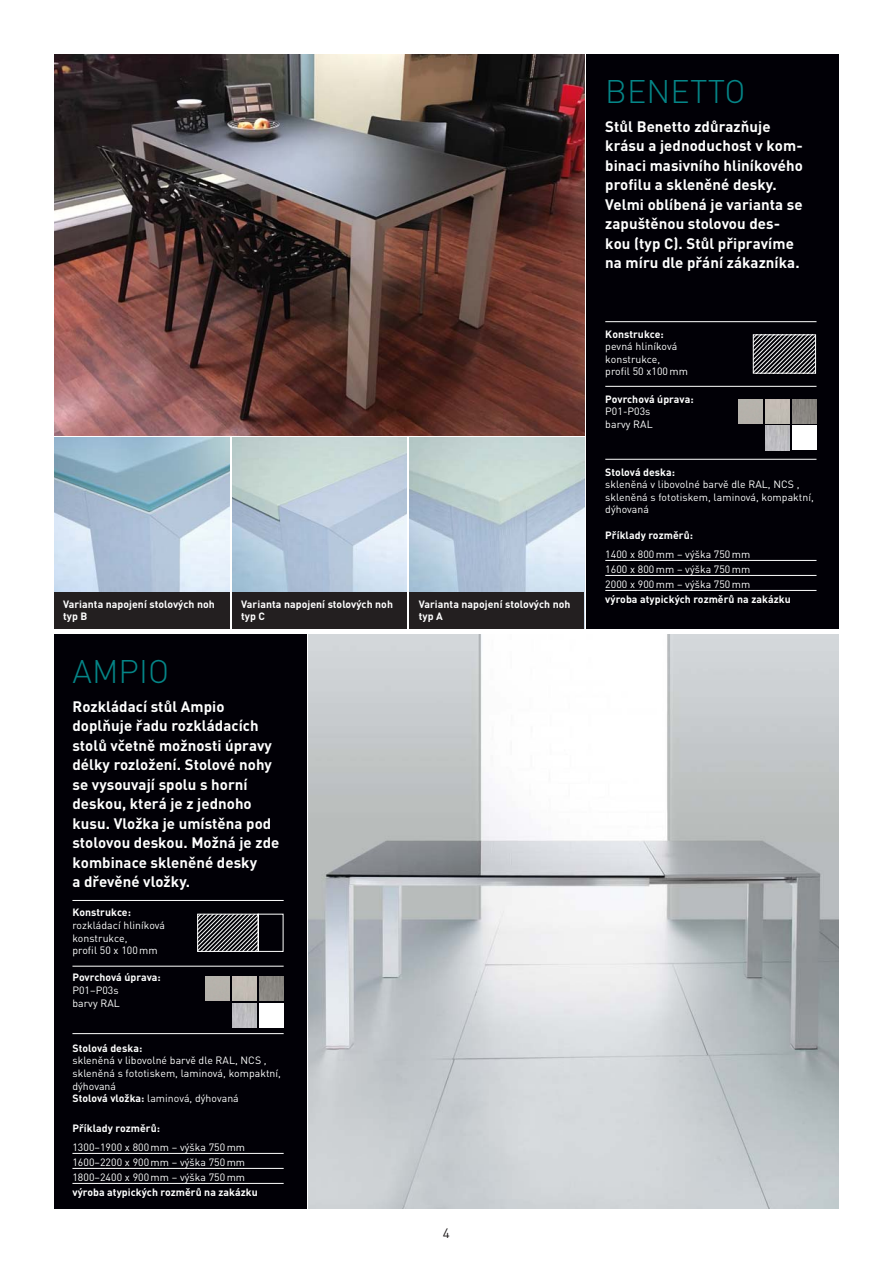
<style>
.page{position:relative;width:893px;height:1263px;background:#fff}
.page>*{position:absolute;margin:0;border:0;box-sizing:border-box;transform-origin:0 0}
.t1{font:300 32.25px "DINCE";letter-spacing:.005em;color:#058587}
.t2{font:700 15px/19.5px "DINCE";letter-spacing:.005em;color:#fff}
.t3{font:13.5px "DINCE";color:#231f20}
.t4{font:10.5px/12.6px "DINCE";letter-spacing:.005em;color:#fff}
.t5{font:700 10.5px/11.7px "DINCE";letter-spacing:.005em;color:#fff}
.s1{font-weight:700}
</style>
<div class="page">
<img style="left:54px;top:437px;width:175px;height:155px">
<img style="left:232px;top:437px;width:175px;height:155px">
<img style="left:410px;top:437px;width:174px;height:155px">
<div style="left:54px;top:592px;width:175px;height:37px;background:#231f20"></div>
<div style="left:232px;top:592px;width:175px;height:37px;background:#231f20"></div>
<div style="left:410px;top:592px;width:174px;height:37px;background:#231f20"></div>
<img style="left:55px;top:54px;width:529px;height:381px">
<div style="left:587px;top:54px;width:252px;height:575px;background:#010006"></div>
<hr style="left:605px;top:560px;width:211px;height:1px;background:#fff">
<hr style="left:605px;top:575px;width:211px;height:1px;background:#fff">
<hr style="left:605px;top:590px;width:211px;height:1px;background:#fff">
<hr style="left:605px;top:321px;width:211px;height:1px;background:#fff">
<hr style="left:605px;top:386px;width:211px;height:1px;background:#fff">
<hr style="left:605px;top:459px;width:211px;height:1px;background:#fff">
<svg style="left:755px;top:337px;width:59px;height:34px"></svg>
<div style="left:753px;top:335px;width:63px;height:38px;border:1px solid #fff"></div>
<img style="left:765px;top:399px;width:25px;height:24px">
<img style="left:792px;top:399px;width:24px;height:24px">
<img style="left:739px;top:399px;width:24px;height:24px">
<img style="left:309px;top:634px;width:529px;height:575px">
<div style="left:54px;top:634px;width:252px;height:575px;background:#010006"></div>
<hr style="left:72px;top:1153px;width:212px;height:1px;background:#fff">
<hr style="left:72px;top:1168px;width:212px;height:1px;background:#fff">
<hr style="left:72px;top:1183px;width:212px;height:1px;background:#fff">
<hr style="left:72px;top:900px;width:212px;height:1px;background:#fff">
<hr style="left:72px;top:966px;width:212px;height:1px;background:#fff">
<hr style="left:72px;top:1033px;width:212px;height:1px;background:#fff">
<svg style="left:197px;top:914px;width:87px;height:38px"></svg>
<img style="left:233px;top:976px;width:24px;height:25px">
<img style="left:259px;top:976px;width:25px;height:25px">
<img style="left:206px;top:976px;width:24px;height:25px">
<img style="left:233px;top:1003px;width:24px;height:24px">
<img style="left:765px;top:426px;width:25px;height:24px">
<div style="left:259px;top:1003px;width:25px;height:24px;background:#fff"></div>
<div style="left:792px;top:426px;width:24px;height:24px;background:#fff"></div>
<p class="t5" style="left:63px;top:600px;width:153px">Varianta napojení stolových noh typ B</p>
<p class="t5" style="left:241px;top:600px;width:153px">Varianta napojení stolových noh typ C</p>
<p class="t5" style="left:419px;top:600px;width:153px">Varianta napojení stolových noh typ A</p>
<h1 class="t1" style="left:72px;top:660px;width:98px">AMPIO</h1>
<p class="t2" style="left:72px;top:698px;width:208px">Rozkládací stůl Ampio doplňuje řadu rozkládacích stolů včetně možnosti úpravy délky rozložení. Stolové nohy se vysouvají spolu s horní deskou, která je z jednoho kusu. Vložka je umístěna pod stolovou deskou. Možná je zde kombinace skleněné desky<br>a dřevěné vložky.</p>
<p class="t5" style="left:72px;top:908px;width:60px">Konstrukce:</p>
<p class="t4" style="left:72px;top:920px;width:94px">rozkládací hliníková konstrukce,<br>profil 50 x 100 mm</p>
<p class="t5" style="left:72px;top:973px;width:90px">Povrchová úprava:</p>
<p class="t4" style="left:72px;top:985px;width:49px">P01–P03s barvy RAL</p>
<p class="t5" style="left:72px;top:1043px;width:71px">Stolová deska:</p>
<p class="t4" style="left:72px;top:1056px;width:210px">skleněná v libovolné barvě dle RAL, NCS , skleněná s fototiskem, laminová, kompaktní, dýhovaná<br><span class="s1">Stolová vložka:</span> laminová, dýhovaná</p>
<p class="t5" style="left:72px;top:1123px;width:89px">Příklady rozměrů:</p>
<p class="t4" style="left:72px;top:1141px;width:174px;line-height:15px;text-align:justify">1300–1900 x 800 mm – výška 750 mm 1600–2200 x 900 mm – výška 750 mm 1800–2400 x 900 mm – výška 750 mm</p>
<p class="t5" style="left:72px;top:1187px;width:187px">výroba atypických rozměrů na zakázku</p>
<p class="t3" style="left:443px;top:1228px;width:9px">4</p>
<h1 class="t1" style="left:605px;top:80px;width:142px">BENETTO</h1>
<h2 class="t2" style="left:605px;top:118px;width:199px">Stůl Benetto zdůrazňuje krásu a jednoduchost v kom&shy;binaci masivního hliníkového profilu a skleněné desky.<br>Velmi oblíbená je varianta se zapuštěnou stolovou des&shy;kou (typ C). Stůl připravíme na míru dle přání zákazníka.</h2>
<p class="t5" style="left:605px;top:329px;width:60px">Konstrukce:</p>
<p class="t4" style="left:605px;top:342px;width:84px">pevná hliníková konstrukce,<br>profil 50 x100 mm</p>
<p class="t5" style="left:605px;top:394px;width:90px">Povrchová úprava:</p>
<p class="t4" style="left:605px;top:406px;width:49px">P01-P03s barvy RAL</p>
<p class="t5" style="left:605px;top:467px;width:71px">Stolová deska:</p>
<p class="t4" style="left:605px;top:480px;width:210px">skleněná v libovolné barvě dle RAL, NCS , skleněná s fototiskem, laminová, kompaktní, dýhovaná</p>
<p class="t5" style="left:605px;top:530px;width:89px">Příklady rozměrů:</p>
<p class="t4" style="left:605px;top:548px;width:147px;line-height:15px;text-align:justify">1400 x 800 mm – výška 750 mm 1600 x 800 mm – výška 750 mm 2000 x 900 mm – výška 750 mm</p>
<p class="t5" style="left:605px;top:595px;width:187px">výroba atypických rozměrů na zakázku</p>
</div>
